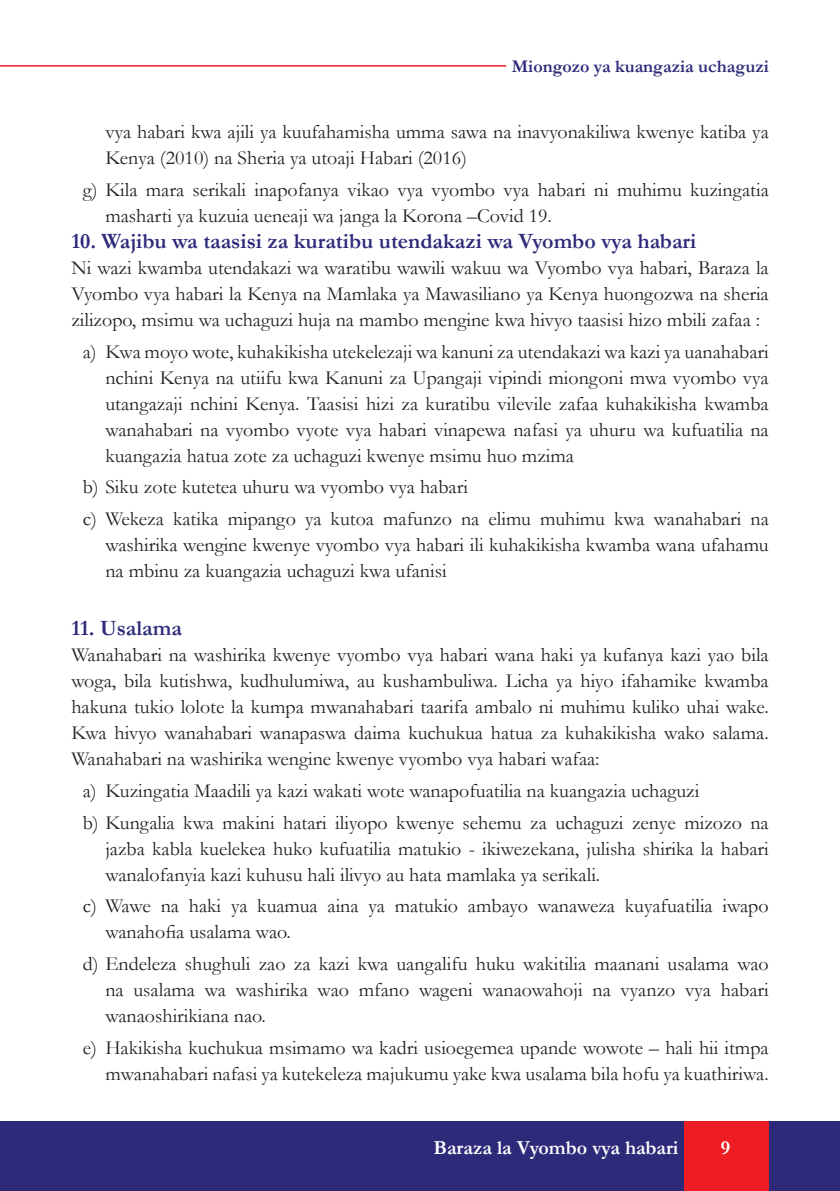
<style>
.page{position:relative;width:840px;height:1191px;background:#fff}
.page>*{position:absolute;margin:0;border:0;box-sizing:border-box;transform-origin:0 0}
.Normal_HEADS{font:700 22px "Garamond";color:#2d2a7a}
.Makin_Body_text{font:20px/26px "Garamond";color:#231f20;text-align:justify}
.t1{font:700 20px "Garamond";color:#fff}
.t2{font:700 18px "Garamond";color:#2d2a7a}
</style>
<div class="page">
<div style="left:0;top:1121px;width:839px;height:70px;background:#2d2a7a"></div>
<div style="left:684px;top:1121px;width:84px;height:70px;background:#ee1d23"></div>
<hr style="left:0;top:65px;width:506px;height:2px;background:#ee1d23">
<p class="t2" style="left:511px;top:54px;width:258px">Miongozo ya kuangazia uchaguzi</p>
<p class="Makin_Body_text" style="left:105px;top:118px;width:664px">vya habari kwa ajili ya kuufahamisha umma sawa na inavyonakiliwa kwenye katiba ya<br>Kenya (2010) na Sheria ya utoaji Habari (2016)</p>
<p class="Makin_Body_text" style="left:105px;top:176px;width:664px;text-indent:-23px">g) Kila mara serikali inapofanya vikao vya vyombo vya habari ni muhimu kuzingatia masharti ya kuzuia ueneaji wa janga la Korona –Covid 19.</p>
<p class="Normal_HEADS" style="left:71px;top:226px;width:626px">10. Wajibu wa taasisi za kuratibu utendakazi wa Vyombo vya habari</p>
<p class="Makin_Body_text" style="left:71px;top:254px;width:698px">Ni wazi kwamba utendakazi wa waratibu wawili wakuu wa Vyombo vya habari, Baraza la Vyombo vya habari la Kenya na Mamlaka ya Mawasiliano ya Kenya huongozwa na sheria zilizopo, msimu wa uchaguzi huja na mambo mengine kwa hivyo taasisi hizo mbili zafaa :</p>
<p class="Makin_Body_text" style="left:105px;top:338px;width:664px;text-indent:-23px">a) Kwa moyo wote, kuhakikisha utekelezaji wa kanuni za utendakazi wa kazi ya uanahabari nchini Kenya na utiifu kwa Kanuni za Upangaji vipindi miongoni mwa vyombo vya utangazaji nchini Kenya. Taasisi hizi za kuratibu vilevile zafaa kuhakikisha kwamba wanahabari na vyombo vyote vya habari vinapewa nafasi ya uhuru wa kufuatilia na kuangazia hatua zote za uchaguzi kwenye msimu huo mzima</p>
<p class="Makin_Body_text" style="left:83px;top:473px;width:386px">b) Siku zote kutetea uhuru wa vyombo vya habari</p>
<p class="Makin_Body_text" style="left:105px;top:505px;width:664px;text-indent:-23px">c) Wekeza katika mipango ya kutoa mafunzo na elimu muhimu kwa wanahabari na washirika wengine kwenye vyombo vya habari ili kuhakikisha kwamba wana ufahamu na mbinu za kuangazia uchaguzi kwa ufanisi</p>
<p class="Normal_HEADS" style="left:71px;top:613px;width:112px">11. Usalama</p>
<p class="Makin_Body_text" style="left:71px;top:641px;width:698px">Wanahabari na washirika kwenye vyombo vya habari wana haki ya kufanya kazi yao bila woga, bila kutishwa, kudhulumiwa, au kushambuliwa. Licha ya hiyo ifahamike kwamba hakuna tukio lolote la kumpa mwanahabari taarifa ambalo ni muhimu kuliko uhai wake.<br>Kwa hivyo wanahabari wanapaswa daima kuchukua hatua za kuhakikisha wako salama.<br>Wanahabari na washirika wengine kwenye vyombo vya habari wafaa:</p>
<p class="Makin_Body_text" style="left:83px;top:777px;width:617px">a) Kuzingatia Maadili ya kazi wakati wote wanapofuatilia na kuangazia uchaguzi</p>
<p class="Makin_Body_text" style="left:105px;top:808px;width:664px;text-indent:-23px">b) Kungalia kwa makini hatari iliyopo kwenye sehemu za uchaguzi zenye mizozo na jazba kabla kuelekea huko kufuatilia matukio - ikiwezekana, julisha shirika la habari wanalofanyia kazi kuhusu hali ilivyo au hata mamlaka ya serikali.</p>
<p class="Makin_Body_text" style="left:105px;top:892px;width:664px;text-indent:-23px">c) Wawe na haki ya kuamua aina ya matukio ambayo wanaweza kuyafuatilia iwapo wanahofia usalama wao.</p>
<p class="Makin_Body_text" style="left:105px;top:950px;width:664px;text-indent:-23px">d) Endeleza shughuli zao za kazi kwa uangalifu huku wakitilia maanani usalama wao na usalama wa washirika wao mfano wageni wanaowahoji na vyanzo vya habari wanaoshirikiana nao.</p>
<p class="Makin_Body_text" style="left:83px;top:1034px;width:687px;text-align:right">e) Hakikisha kuchukua msimamo wa kadri usioegemea upande wowote – hali hii itmpa mwanahabari nafasi ya kutekeleza majukumu yake kwa usalama bila hofu ya kuathiriwa.</p>
<p class="t1" style="left:433px;top:1134px;width:246px">Baraza la Vyombo vya habari</p>
<p class="t1" style="left:720px;top:1134px;width:11px">9</p>
</div>
